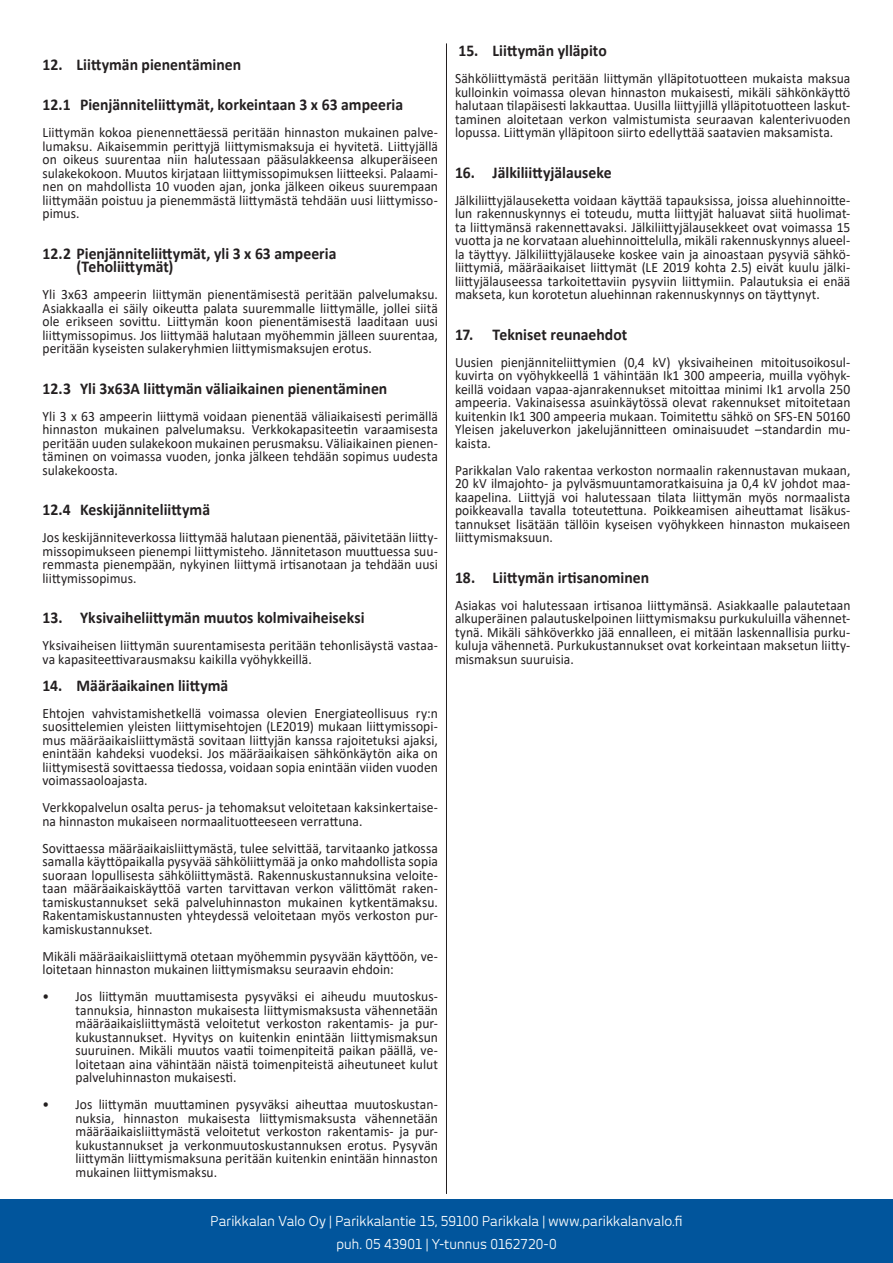
<style>
.page{position:relative;width:893px;height:1263px;background:#fff}
.page>*{position:absolute;margin:0;border:0;box-sizing:border-box;transform-origin:0 0}
.Subtitle{font:700 16.5px/13.5px "Calibri";color:#231f20;scale:.95 1}
.Subtitle-2{font:14.25px/13.5px "Calibri";letter-spacing:.005em;color:#231f20;text-align:justify;scale:.95 1}
.Text{font:13.5px "New June";letter-spacing:.01em;color:#fff;scale:.95 1}
</style>
<div class="page">
<hr style="left:446px;top:44px;width:1px;height:1150px;background:#231f20">
<div style="left:0;top:1199px;width:893px;height:64px;background:#01559c"></div>
<p class="Subtitle" style="left:43px;top:57px;width:211px">12. Liittymän pienentäminen</p>
<p class="Subtitle" style="left:43px;top:98px;width:381px">12.1 Pienjänniteliittymät, korkeintaan 3 x 63 ampeeria</p>
<p class="Subtitle-2" style="left:43px;top:125px;width:418px">Liittymän kokoa pienennettäessä peritään hinnaston mukainen palve&shy;lumaksu. Aikaisemmin perittyjä liittymismaksuja ei hyvitetä. Liittyjällä on oikeus suurentaa niin halutessaan pääsulakkeensa alkuperäiseen sulakekokoon. Muutos kirjataan liittymissopimuksen liitteeksi. Palaami&shy;nen on mahdollista 10 vuoden ajan, jonka jälkeen oikeus suurempaan liittymään poistuu ja pienemmästä liittymästä tehdään uusi liittymisso&shy;pimus.</p>
<p class="Subtitle" style="left:77px;top:246px;width:275px;text-indent:-34px">12.2 Pienjänniteliittymät, yli 3 x 63 ampeeria (Teholiittymät)</p>
<p class="Subtitle-2" style="left:43px;top:287px;width:418px">Yli 3x63 ampeerin liittymän pienentämisestä peritään palvelumaksu.<br>Asiakkaalla ei säily oikeutta palata suuremmalle liittymälle, jollei siitä ole erikseen sovittu. Liittymän koon pienentämisestä laaditaan uusi liittymissopimus. Jos liittymää halutaan myöhemmin jälleen suurentaa, peritään kyseisten sulakeryhmien liittymismaksujen erotus.</p>
<p class="Subtitle" style="left:43px;top:381px;width:364px">12.3 Yli 3x63A liittymän väliaikainen pienentäminen</p>
<p class="Subtitle-2" style="left:43px;top:409px;width:418px">Yli 3 x 63 ampeerin liittymä voidaan pienentää väliaikaisesti perimällä hinnaston mukainen palvelumaksu. Verkkokapasiteetin varaamisesta peritään uuden sulakekoon mukainen perusmaksu. Väliaikainen pienen&shy;täminen on voimassa vuoden, jonka jälkeen tehdään sopimus uudesta sulakekoosta.</p>
<p class="Subtitle" style="left:43px;top:503px;width:178px">12.4 Keskijänniteliittymä</p>
<p class="Subtitle-2" style="left:43px;top:530px;width:418px">Jos keskijänniteverkossa liittymää halutaan pienentää, päivitetään liitty&shy;missopimukseen pienempi liittymisteho. Jännitetason muuttuessa suu&shy;remmasta pienempään, nykyinen liittymä irtisanotaan ja tehdään uusi liittymissopimus.</p>
<p class="Subtitle" style="left:43px;top:611px;width:341px">13. Yksivaiheliittymän muutos kolmivaiheiseksi</p>
<p class="Subtitle-2" style="left:43px;top:638px;width:418px">Yksivaiheisen liittymän suurentamisesta peritään tehonlisäystä vastaa&shy;va kapasiteettivarausmaksu kaikilla vyöhykkeillä.</p>
<p class="Subtitle" style="left:43px;top:678px;width:197px">14. Määräaikainen liittymä</p>
<p class="Subtitle-2" style="left:43px;top:706px;width:418px">Ehtojen vahvistamishetkellä voimassa olevien Energiateollisuus ry:n suosittelemien yleisten liittymisehtojen (LE2019) mukaan liittymissopi&shy;mus määräaikaisliittymästä sovitaan liittyjän kanssa rajoitetuksi ajaksi, enintään kahdeksi vuodeksi. Jos määräaikaisen sähkönkäytön aika on liittymisestä sovittaessa tiedossa, voidaan sopia enintään viiden vuoden voimassaoloajasta.</p>
<p class="Subtitle-2" style="left:43px;top:800px;width:418px">Verkkopalvelun osalta perus- ja tehomaksut veloitetaan kaksinkertaise&shy;na hinnaston mukaiseen normaalituotteeseen verrattuna.</p>
<p class="Subtitle-2" style="left:43px;top:841px;width:418px">Sovittaessa määräaikaisliittymästä, tulee selvittää, tarvitaanko jatkossa samalla käyttöpaikalla pysyvää sähköliittymää ja onko mahdollista sopia suoraan lopullisesta sähköliittymästä. Rakennuskustannuksina veloite&shy;taan määräaikaiskäyttöä varten tarvittavan verkon välittömät raken&shy;tamiskustannukset sekä palveluhinnaston mukainen kytkentämaksu.<br>Rakentamiskustannusten yhteydessä veloitetaan myös verkoston pur&shy;kamiskustannukset.</p>
<p class="Subtitle-2" style="left:43px;top:949px;width:418px">Mikäli määräaikaisliittymä otetaan myöhemmin pysyvään käyttöön, ve&shy;loitetaan hinnaston mukainen liittymismaksu seuraavin ehdoin:</p>
<p class="Subtitle-2" style="left:76px;top:989px;width:383px;text-indent:-33px">• Jos liittymän muuttamisesta pysyväksi ei aiheudu muutoskus&shy;tannuksia, hinnaston mukaisesta liittymismaksusta vähennetään määräaikaisliittymästä veloitetut verkoston rakentamis- ja pur&shy;kukustannukset. Hyvitys on kuitenkin enintään liittymismaksun suuruinen. Mikäli muutos vaatii toimenpiteitä paikan päällä, ve&shy;loitetaan aina vähintään näistä toimenpiteistä aiheutuneet kulut palveluhinnaston mukaisesti.</p>
<p class="Subtitle-2" style="left:76px;top:1097px;width:383px;text-indent:-33px">• Jos liittymän muuttaminen pysyväksi aiheuttaa muutoskustan&shy;nuksia, hinnaston mukaisesta liittymismaksusta vähennetään määräaikaisliittymästä veloitetut verkoston rakentamis- ja pur&shy;kukustannukset ja verkonmuutoskustannuksen erotus. Pysyvän liittymän liittymismaksuna peritään kuitenkin enintään hinnaston mukainen liittymismaksu.</p>
<p class="Subtitle" style="left:459px;top:44px;width:158px">15. Liittymän ylläpito</p>
<p class="Subtitle-2" style="left:455px;top:71px;width:418px">Sähköliittymästä peritään liittymän ylläpitotuotteen mukaista maksua kulloinkin voimassa olevan hinnaston mukaisesti, mikäli sähkönkäyttö halutaan tilapäisesti lakkauttaa. Uusilla liittyjillä ylläpitotuotteen laskut&shy;taminen aloitetaan verkon valmistumista seuraavan kalenterivuoden lopussa. Liittymän ylläpitoon siirto edellyttää saatavien maksamista.</p>
<p class="Subtitle" style="left:455px;top:165px;width:166px">16. Jälkiliittyjälauseke</p>
<p class="Subtitle-2" style="left:455px;top:193px;width:418px">Jälkiliittyjälauseketta voidaan käyttää tapauksissa, joissa aluehinnoitte&shy;lun rakennuskynnys ei toteudu, mutta liittyjät haluavat siitä huolimat&shy;ta liittymänsä rakennettavaksi. Jälkiliittyjälausekkeet ovat voimassa 15 vuotta ja ne korvataan aluehinnoittelulla, mikäli rakennuskynnys alueel&shy;la täyttyy. Jälkiliittyjälauseke koskee vain ja ainoastaan pysyviä sähkö&shy;liittymiä, määräaikaiset liittymät (LE 2019 kohta 2.5) eivät kuulu jälki&shy;liittyjälauseessa tarkoitettaviin pysyviin liittymiin. Palautuksia ei enää makseta, kun korotetun aluehinnan rakennuskynnys on täyttynyt.</p>
<p class="Subtitle" style="left:455px;top:327px;width:183px">17. Tekniset reunaehdot</p>
<p class="Subtitle-2" style="left:455px;top:355px;width:418px">Uusien pienjänniteliittymien (0,4 kV) yksivaiheinen mitoitusoikosul&shy;kuvirta on vyöhykkeellä 1 vähintään Ik1 300 ampeeria, muilla vyöhyk&shy;keillä voidaan vapaa-ajanrakennukset mitoittaa minimi Ik1 arvolla 250 ampeeria. Vakinaisessa asuinkäytössä olevat rakennukset mitoitetaan kuitenkin Ik1 300 ampeeria mukaan. Toimitettu sähkö on SFS-EN 50160<br>Yleisen jakeluverkon jakelujännitteen ominaisuudet –standardin mu&shy;kaista.</p>
<p class="Subtitle-2" style="left:455px;top:463px;width:418px">Parikkalan Valo rakentaa verkoston normaalin rakennustavan mukaan, 20 kV ilmajohto- ja pylväsmuuntamoratkaisuina ja 0,4 kV johdot maa&shy;kaapelina. Liittyjä voi halutessaan tilata liittymän myös normaalista poikkeavalla tavalla toteutettuna. Poikkeamisen aiheuttamat lisäkus&shy;tannukset lisätään tällöin kyseisen vyöhykkeen hinnaston mukaiseen liittymismaksuun.</p>
<p class="Subtitle" style="left:455px;top:570px;width:206px">18. Liittymän irtisanominen</p>
<p class="Subtitle-2" style="left:455px;top:598px;width:418px">Asiakas voi halutessaan irtisanoa liittymänsä. Asiakkaalle palautetaan alkuperäinen palautuskelpoinen liittymismaksu purkukuluilla vähennet&shy;tynä. Mikäli sähköverkko jää ennalleen, ei mitään laskennallisia purku&shy;kuluja vähennetä. Purkukustannukset ovat korkeintaan maksetun liitty&shy;mismaksun suuruisia.</p>
<p class="Text" style="left:211px;top:1213px;width:498px">Parikkalan Valo Oy | Parikkalantie 15, 59100 Parikkala | www.parikkalanvalo.fi</p>
<p class="Text" style="left:336px;top:1236px;width:233px">puh. 05 43901 | Y-tunnus 0162720-0</p>
</div>
